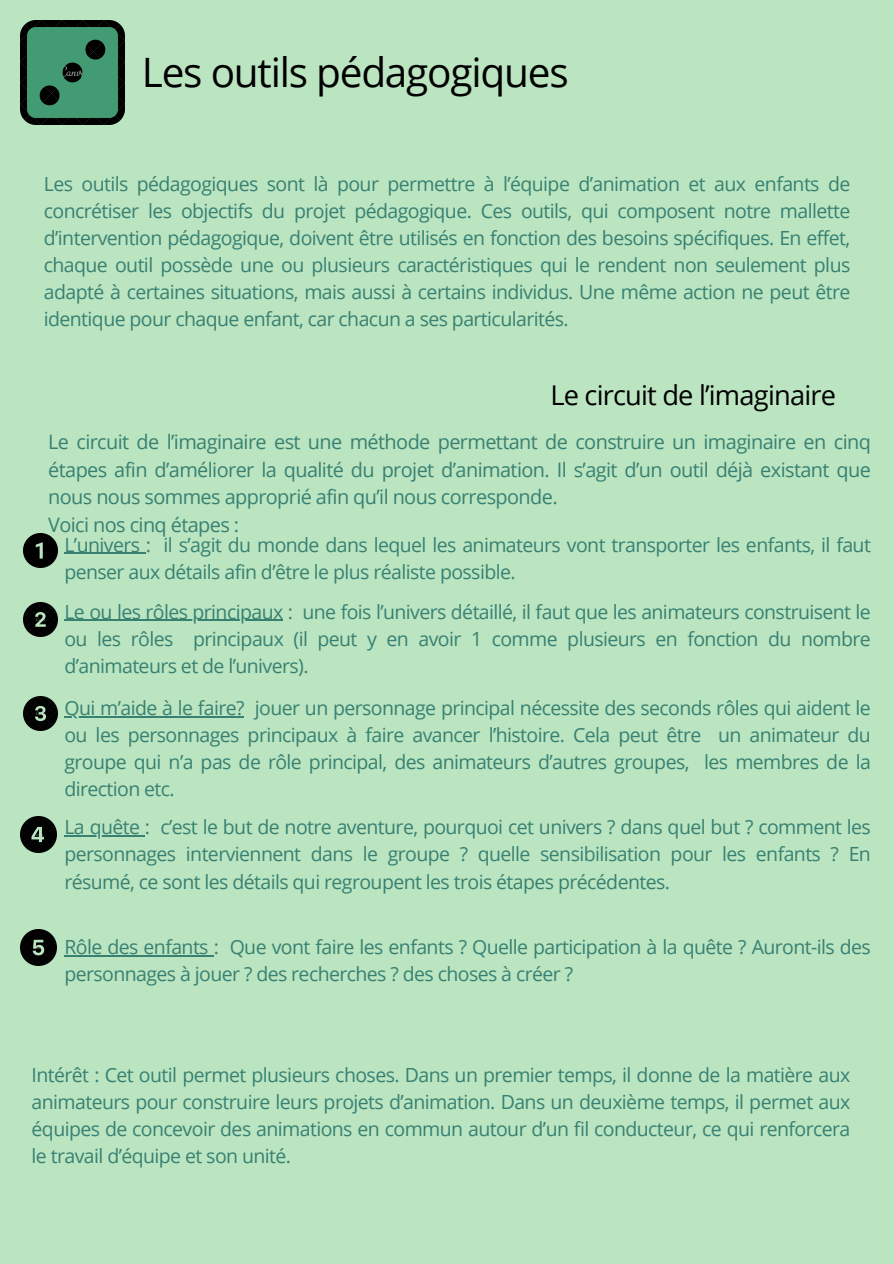
<style>
.page{position:relative;width:894px;height:1264px;background:#fff}
.page>*{position:absolute;margin:0;border:0;box-sizing:border-box;transform-origin:0 0}
.t1{font:40.5px "Open Sans";letter-spacing:-.03em;color:#000}
.t2{font:27.3px "Open Sans";letter-spacing:-.03em;color:#000}
.t3{font:19.95px/27.6px "Open Sans";letter-spacing:-.03em;color:#388172;text-align:justify}
.t4{font:19.5px/27px "Open Sans";letter-spacing:-.03em;color:#388172;text-align:justify}
</style>
<div class="page">
<div style="left:0;top:0;width:893px;height:1263px;background:#bbe4c1"></div>
<img style="left:21px;top:21px;width:104px;height:104px">
<img style="left:23px;top:533px;width:34px;height:34px">
<img style="left:23px;top:602px;width:34px;height:34px">
<img style="left:23px;top:696px;width:34px;height:34px">
<img style="left:21px;top:816px;width:36px;height:36px">
<img style="left:21px;top:929px;width:36px;height:36px">
<hr style="left:64px;top:552px;width:82px;height:2px;background:#388172">
<hr style="left:64px;top:619px;width:219px;height:2px;background:#388172">
<hr style="left:64px;top:716px;width:180px;height:1px;background:#388172">
<hr style="left:64px;top:835px;width:81px;height:1px;background:#388172">
<hr style="left:64px;top:955px;width:150px;height:1px;background:#388172">
<p class="t1" style="left:142px;top:44px;width:428px">Les outils pédagogiques</p>
<h1 class="t4" style="left:44px;top:170px;width:807px">Les outils pédagogiques sont là pour permettre à l’équipe d’animation et aux enfants de concrétiser les objectifs du projet pédagogique. Ces outils, qui composent notre mallette d’intervention pédagogique, doivent être utilisés en fonction des besoins spécifiques. En effet, chaque outil possède une ou plusieurs caractéristiques qui le rendent non seulement plus adapté à certaines situations, mais aussi à certains individus. Une même action ne peut être identique pour chaque enfant, car chacun a ses particularités.</h1>
<p class="t2" style="left:550px;top:376px;width:287px">Le circuit de l’imaginaire</p>
<p class="t3" style="left:48px;top:427px;width:824px">Le circuit de l’imaginaire est une méthode permettant de construire un imaginaire en cinq étapes afin d’améliorer la qualité du projet d’animation. Il s’agit d’un outil déjà existant que nous nous sommes approprié afin qu’il nous corresponde.</p>
<h2 class="t3" style="left:48px;top:510px;width:192px">Voici nos cinq étapes :</h2>
<p class="t4" style="left:64px;top:530px;width:807px">L’univers : il s’agit du monde dans lequel les animateurs vont transporter les enfants, il faut penser aux détails afin d’être le plus réaliste possible.</p>
<p class="t4" style="left:64px;top:597px;width:807px">Le ou les rôles principaux : une fois l’univers détaillé, il faut que les animateurs construisent le ou les rôles principaux (il peut y en avoir 1 comme plusieurs en fonction du nombre d’animateurs et de l’univers).</p>
<p class="t4" style="left:64px;top:693px;width:807px">Qui m’aide à le faire? jouer un personnage principal nécessite des seconds rôles qui aident le ou les personnages principaux à faire avancer l’histoire. Cela peut être un animateur du groupe qui n’a pas de rôle principal, des animateurs d’autres groupes, les membres de la direction etc.</p>
<p class="t4" style="left:64px;top:813px;width:807px">La quête : c’est le but de notre aventure, pourquoi cet univers ? dans quel but ? comment les personnages interviennent dans le groupe ? quelle sensibilisation pour les enfants ? En résumé, ce sont les détails qui regroupent les trois étapes précédentes.</p>
<p class="t4" style="left:64px;top:933px;width:807px">Rôle des enfants : Que vont faire les enfants ? Quelle participation à la quête ? Auront-ils des personnages à jouer ? des recherches ? des choses à créer ?</p>
<p class="t4" style="left:32px;top:1061px;width:820px">Intérêt : Cet outil permet plusieurs choses. Dans un premier temps, il donne de la matière aux animateurs pour construire leurs projets d’animation. Dans un deuxième temps, il permet aux équipes de concevoir des animations en commun autour d’un fil conducteur, ce qui renforcera le travail d’équipe et son unité.</p>
</div>
